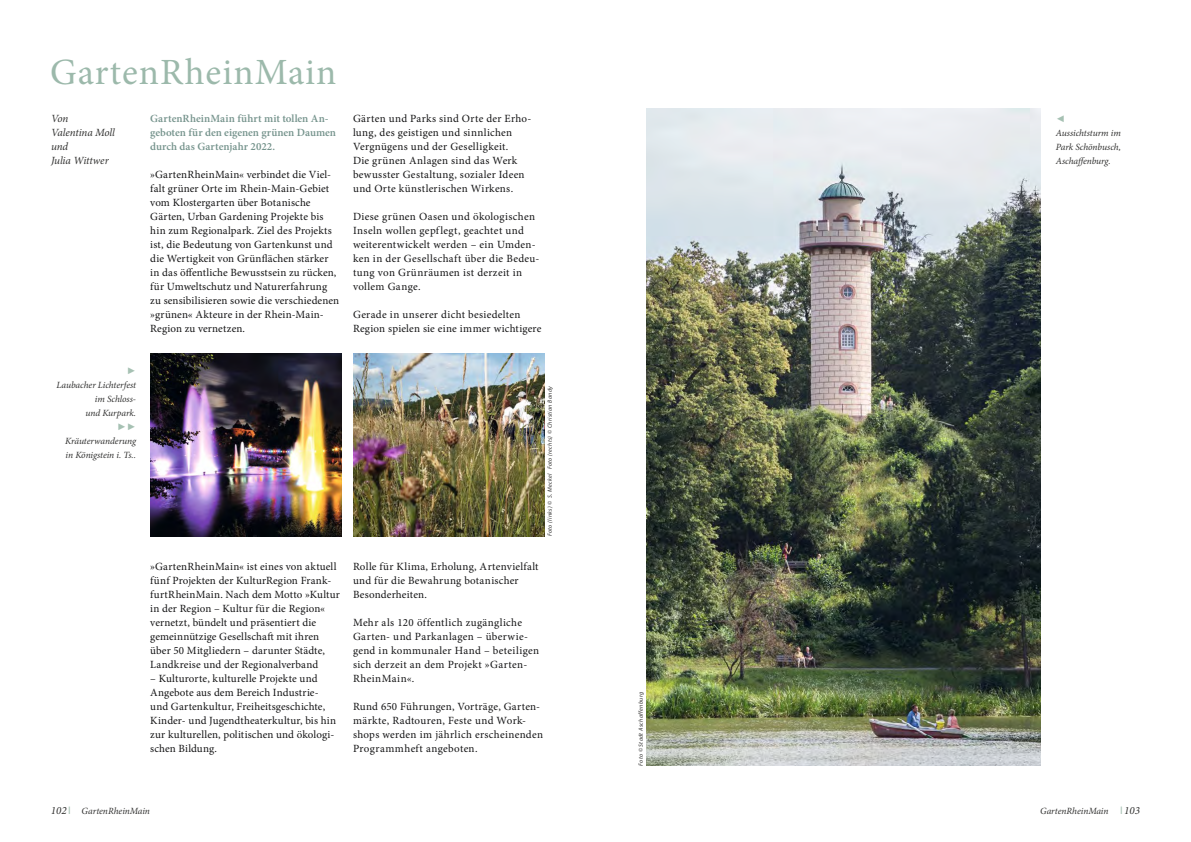
<style>
.page{position:relative;width:1191px;height:842px;background:#fff}
.page>*{position:absolute;margin:0;border:0;box-sizing:border-box;transform-origin:0 0}
.t1{font:37px "Minion Pro";letter-spacing:.03em;color:#9cb9ab}
.Copy{font:11px/14px "Minion Pro";letter-spacing:.02em;color:#141415}
.Copy-2{font:600 11px/14px "Minion Pro";color:#76948d}
.Einstieg{font:italic 11px "Minion Pro";letter-spacing:-.005em;color:#313130}
.Bildunterschrift{font:italic 9.5px/14px "Minion Pro";letter-spacing:-.01em;color:#313130}
.Seitenzahl_Text{font:italic 9.5px "Minion Pro";letter-spacing:-.005em;color:#313130}
.Bildunterschrift-2{font:italic 9.5px "Arial";color:#a6c1b3}
.Copyright{font:italic 6px "Myriad Pro";letter-spacing:.05em;color:#313130}
.s1{font-family:"Myriad Pro";font-style:normal;color:#a6c1b3}
</style>
<div class="page">
<img style="left:646px;top:108px;width:394px;height:657px">
<img style="left:150px;top:354px;width:192px;height:182px">
<img style="left:353px;top:354px;width:191px;height:182px">
<p class="t1" style="left:50px;top:48px;width:288px">GartenRheinMain</p>
<p class="Einstieg" style="left:51px;top:111px;width:19px">Von</p>
<p class="Einstieg" style="left:51px;top:125px;width:65px">Valentina Moll</p>
<p class="Einstieg" style="left:51px;top:139px;width:19px">und</p>
<p class="Einstieg" style="left:51px;top:153px;width:59px">Julia Wittwer</p>
<p class="Bildunterschrift-2" style="left:127px;top:364px;width:11px">►</p>
<p class="Bildunterschrift" style="left:57px;top:378px;width:81px;text-align:right">Laubacher Lichterfest im Schloss-</p>
<p class="Bildunterschrift" style="left:85px;top:406px;width:52px">und Kurpark.</p>
<p class="Bildunterschrift-2" style="left:117px;top:420px;width:20px">►►</p>
<p class="Bildunterschrift" style="left:65px;top:434px;width:72px">Kräuterwanderung</p>
<p class="Bildunterschrift" style="left:66px;top:448px;width:72px">in Königstein i. Ts..</p>
<p class="Copy-2" style="left:150px;top:111px;width:180px">GartenRheinMain führt mit tollen An-</p>
<p class="Copy-2" style="left:150px;top:125px;width:187px">geboten für den eigenen grünen Daumen durch das Gartenjahr 2022.</p>
<p class="Copy" style="left:150px;top:167px;width:190px">»GartenRheinMain« verbindet die Viel&shy;falt grüner Orte im Rhein-Main-Gebiet vom Klostergarten über Botanische Gärten, Urban Gardening Projekte bis hin zum Regionalpark. Ziel des Projekts ist, die Bedeutung von Gartenkunst und die Wertigkeit von Grünflächen stärker in das öffentliche Bewusstsein zu rücken, für Umweltschutz und Naturerfahrung zu sensibilisieren sowie die verschiedenen »grünen« Akteure in der Rhein-Main-Region zu vernetzen.</p>
<p class="Copy" style="left:150px;top:559px;width:191px">»GartenRheinMain« ist eines von aktuell fünf Projekten der KulturRegion Frank&shy;furtRheinMain. Nach dem Motto »Kultur in der Region – Kultur für die Region« vernetzt, bündelt und präsentiert die gemeinnützige Gesellschaft mit ihren über 50 Mitgliedern – darunter Städte, Landkreise und der Regionalverband</p>
<p class="Copy" style="left:150px;top:671px;width:187px">– Kulturorte, kulturelle Projekte und Angebote aus dem Bereich Industrie&shy;und Gartenkultur, Freiheitsgeschichte, Kinder- und Jugendtheaterkultur, bis hin zur kulturellen, politischen und ökologi&shy;schen Bildung.</p>
<p class="Copy" style="left:353px;top:111px;width:180px">Gärten und Parks sind Orte der Erho&shy;lung, des geistigen und sinnlichen Vergnügens und der Geselligkeit.<br>Die grünen Anlagen sind das Werk bewusster Gestaltung, sozialer Ideen und Orte künstlerischen Wirkens.</p>
<p class="Copy" style="left:353px;top:209px;width:183px">Diese grünen Oasen und ökologischen</p>
<p class="Copy" style="left:353px;top:223px;width:172px">Inseln wollen gepflegt, geachtet und</p>
<p class="Copy" style="left:353px;top:237px;width:184px">weiterentwickelt werden – ein Umden-</p>
<p class="Copy" style="left:353px;top:251px;width:188px">ken in der Gesellschaft über die Bedeu&shy;tung von Grünräumen ist derzeit in vollem Gange.</p>
<p class="Copy" style="left:353px;top:307px;width:190px">Gerade in unserer dicht besiedelten<br>Region spielen sie eine immer wichtigere</p>
<p class="Copyright" style="left:546px;top:536px;width:152px;rotate:-90deg">Foto (links) © S. Meckel Foto (rechts) © Christian Bandy</p>
<p class="Copy" style="left:353px;top:559px;width:187px">Rolle für Klima, Erholung, Artenvielfalt</p>
<p class="Copy" style="left:353px;top:573px;width:167px">und für die Bewahrung botanischer<br>Besonderheiten.</p>
<p class="Copy" style="left:353px;top:615px;width:187px">Mehr als 120 öffentlich zugängliche<br>Garten- und Parkanlagen – überwie&shy;gend in kommunaler Hand – beteiligen sich derzeit an dem Projekt »Garten-<br>RheinMain«.</p>
<p class="Copy" style="left:353px;top:699px;width:191px">Rund 650 Führungen, Vorträge, Garten&shy;märkte, Radtouren, Feste und Work&shy;shops werden im jährlich erscheinenden Programmheft angeboten.</p>
<p class="Copyright" style="left:637px;top:766px;width:75px;rotate:-90deg">Foto © Stadt Aschaffenburg</p>
<p class="Bildunterschrift-2" style="left:1055px;top:112px;width:11px">◄</p>
<p class="Bildunterschrift" style="left:1055px;top:126px;width:67px">Aussichtsturm im</p>
<p class="Bildunterschrift" style="left:1055px;top:140px;width:67px">Park Schönbusch,<br>Aschaffenburg.</p>
<p class="Einstieg" style="left:51px;top:802px;width:21px">102<span class="s1">I</span></p>
<p class="Einstieg" style="left:1120px;top:802px;width:21px"><span class="s1">I</span>103</p>
<p class="Seitenzahl_Text" style="left:82px;top:804px;width:70px">GartenRheinMain</p>
<p class="Seitenzahl_Text" style="left:1040px;top:804px;width:70px">GartenRheinMain</p>
</div>
